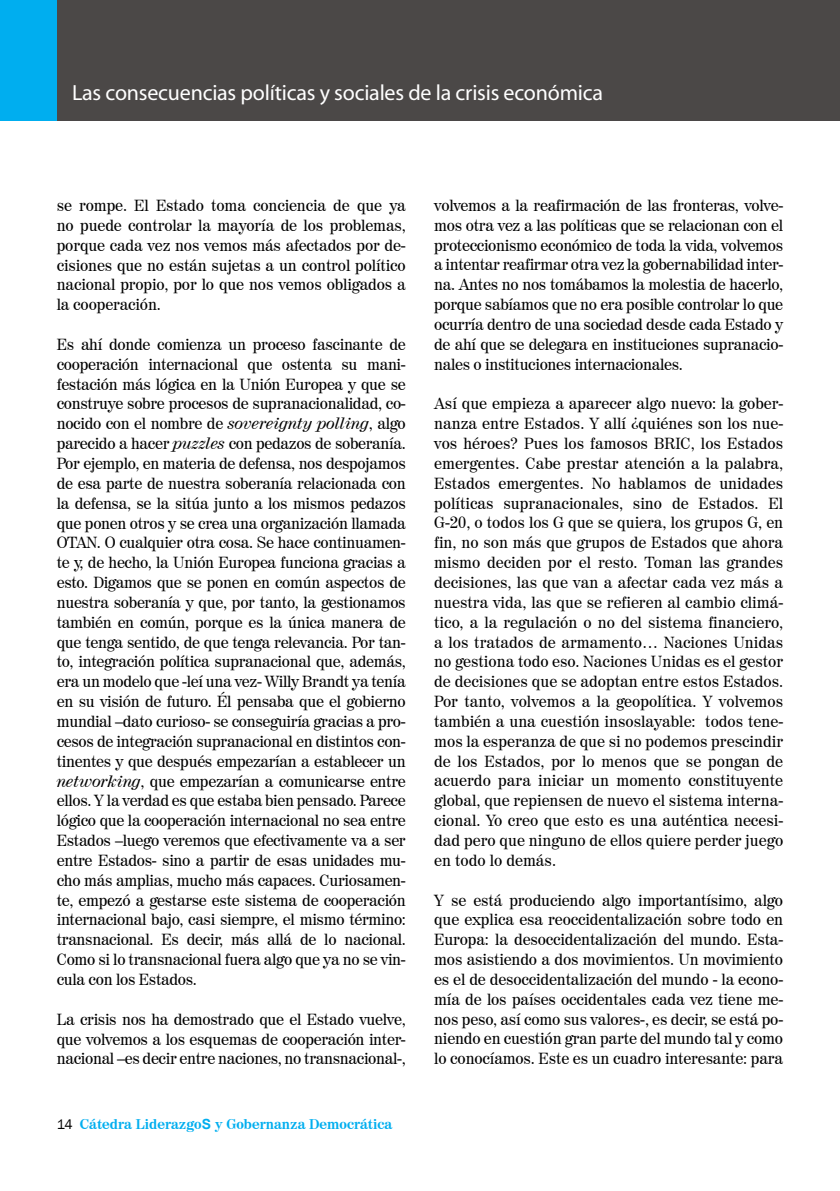
<style>
.page{position:relative;width:840px;height:1191px;background:#fff}
.page>*{position:absolute;margin:0;border:0;box-sizing:border-box;transform-origin:0 0}
.t1{font:22px "Myriad";letter-spacing:-.01em;color:#fff}
.t2{font:16px/19.8px "Century 725 BT";letter-spacing:-.015em;color:#000;text-align:justify}
.t3{font:700 14px "Century 725 BT";color:#00aeef}
.s1{font-style:italic}
.s2{font-family:"Franklin Gothic";font-weight:400;color:#000}
.s3{font-family:"Arial"}
</style>
<div class="page">
<div style="left:57px;top:0;width:782px;height:121px;background:#4b4847"></div>
<div style="left:0;top:0;width:57px;height:121px;background:#00aeef"></div>
<hr style="left:839px;top:0;width:1px;height:121px;background:#4b4847">
<h1 class="t1" style="left:72px;top:81px;width:532px">Las consecuencias políticas y sociales de la crisis económica</h1>
<p class="t2" style="left:57px;top:195px;width:350px">se rompe. El Estado toma conciencia de que ya no puede controlar la mayoría de los problemas, porque cada vez nos vemos más afectados por de&shy;cisiones que no están sujetas a un control político nacional propio, por lo que nos vemos obligados a la cooperación.</p>
<p class="t2" style="left:57px;top:334px;width:350px">Es ahí donde comienza un proceso fascinante de cooperación internacional que ostenta su mani&shy;festación más lógica en la Unión Europea y que se construye sobre procesos de supranacionalidad, co&shy;nocido con el nombre de <span class="s1">sovereignty polling</span>, algo parecido a hacer <span class="s1">puzzles</span> con pedazos de soberanía.<br>Por ejemplo, en materia de defensa, nos despojamos de esa parte de nuestra soberanía relacionada con la defensa, se la sitúa junto a los mismos pedazos que ponen otros y se crea una organización llamada OTAN. O cualquier otra cosa. Se hace continuamen&shy;te y, de hecho, la Unión Europea funciona gracias a esto. Digamos que se ponen en común aspectos de nuestra soberanía y que, por tanto, la gestionamos también en común, porque es la única manera de que tenga sentido, de que tenga relevancia. Por tan&shy;to, integración política supranacional que, además, era un modelo que -leí una vez- Willy Brandt ya tenía en su visión de futuro. Él pensaba que el gobierno mundial –dato curioso- se conseguiría gracias a pro&shy;cesos de integración supranacional en distintos con&shy;tinentes y que después empezarían a establecer un <span class="s1">networking</span>, que empezarían a comunicarse entre ellos. Y la verdad es que estaba bien pensado. Parece lógico que la cooperación internacional no sea entre Estados –luego veremos que efectivamente va a ser entre Estados- sino a partir de esas unidades mu&shy;cho más amplias, mucho más capaces. Curiosamen&shy;te, empezó a gestarse este sistema de cooperación internacional bajo, casi siempre, el mismo término: transnacional. Es decir, más allá de lo nacional.<br>Como si lo transnacional fuera algo que ya no se vin&shy;cula con los Estados.</p>
<p class="t2" style="left:57px;top:1009px;width:350px">La crisis nos ha demostrado que el Estado vuelve, que volvemos a los esquemas de cooperación inter&shy;nacional –es decir entre naciones, no transnacional-,</p>
<p class="t3" style="left:57px;top:1115px;width:337px"><span class="s2">14</span> Cátedra Liderazgo<span class="s3">S</span> y Gobernanza Democrática</p>
<p class="t2" style="left:434px;top:195px;width:350px">volvemos a la reafirmación de las fronteras, volve&shy;mos otra vez a las políticas que se relacionan con el proteccionismo económico de toda la vida, volvemos a intentar reafirmar otra vez la gobernabilidad inter&shy;na. Antes no nos tomábamos la molestia de hacerlo, porque sabíamos que no era posible controlar lo que ocurría dentro de una sociedad desde cada Estado y de ahí que se delegara en instituciones supranacio&shy;nales o instituciones internacionales.</p>
<p class="t2" style="left:434px;top:393px;width:350px">Así que empieza a aparecer algo nuevo: la gober&shy;nanza entre Estados. Y allí ¿quiénes son los nue&shy;vos héroes? Pues los famosos BRIC, los Estados emergentes. Cabe prestar atención a la palabra, Estados emergentes. No hablamos de unidades políticas supranacionales, sino de Estados. El G-20, o todos los G que se quiera, los grupos G, en fin, no son más que grupos de Estados que ahora mismo deciden por el resto. Toman las grandes decisiones, las que van a afectar cada vez más a nuestra vida, las que se refieren al cambio climá&shy;tico, a la regulación o no del sistema financiero, a los tratados de armamento… Naciones Unidas no gestiona todo eso. Naciones Unidas es el gestor de decisiones que se adoptan entre estos Estados.<br>Por tanto, volvemos a la geopolítica. Y volvemos también a una cuestión insoslayable: todos tene&shy;mos la esperanza de que si no podemos prescindir de los Estados, por lo menos que se pongan de acuerdo para iniciar un momento constituyente global, que repiensen de nuevo el sistema interna&shy;cional. Yo creo que esto es una auténtica necesi&shy;dad pero que ninguno de ellos quiere perder juego en todo lo demás.</p>
<p class="t2" style="left:434px;top:889px;width:350px">Y se está produciendo algo importantísimo, algo que explica esa reoccidentalización sobre todo en Europa: la desoccidentalización del mundo. Esta&shy;mos asistiendo a dos movimientos. Un movimiento es el de desoccidentalización del mundo - la econo&shy;mía de los países occidentales cada vez tiene me&shy;nos peso, así como sus valores-, es decir, se está po&shy;niendo en cuestión gran parte del mundo tal y como lo conocíamos. Este es un cuadro interesante: para</p>
</div>
